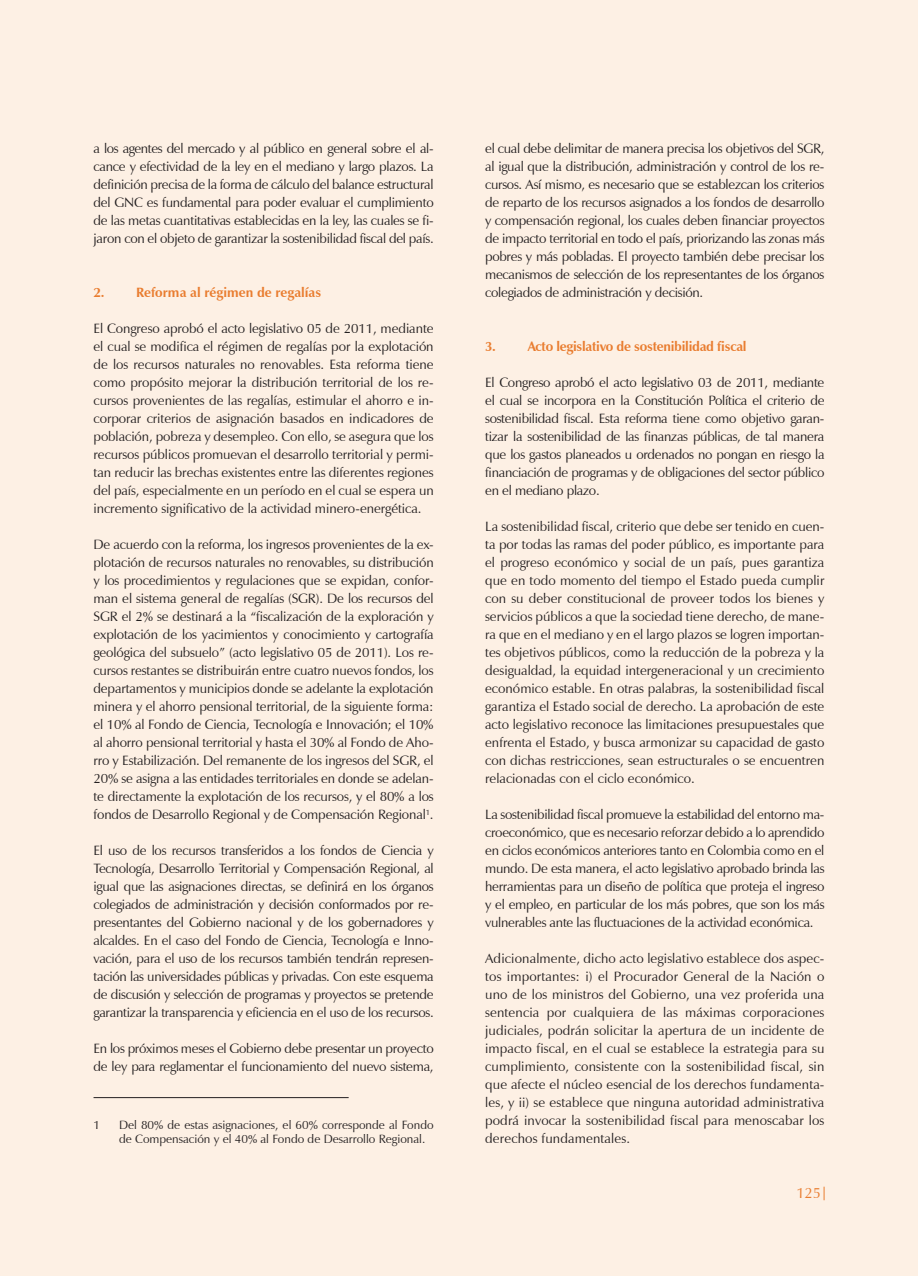
<style>
.page{position:relative;width:918px;height:1276px;background:#fff}
.page>*{position:absolute;margin:0;border:0;box-sizing:border-box;transform-origin:0 0}
.t1{font:15px "Zapf Humanist 601 BT";color:#e97d30}
.recuadro1{font:13.5px/18px "Zapf Humanist 601 BT";letter-spacing:-.02em;color:#231f20;text-align:justify}
.pie_de_pagina_Recuad{font:13.5px/18px "Zapf Humanist 601 BT";letter-spacing:-.02em;color:#231f20;text-align:justify}
.recuadro1-2{font:700 13.5px "Zapf Humanist 601 BT";letter-spacing:-.02em;color:#e97d30}
.recuadro1-3{font:700 13.5px "Zapf Humanist 601 BT";color:#e97d30}
.pie_de_pagina_Recuad-2{font:12px/14.4px "Zapf Humanist 601 BT";color:#231f20}
</style>
<div class="page">
<div style="left:1px;top:0;width:917px;height:1276px;background:#fdf0e4"></div>
<svg style="left:824px;top:1186px;width:1px;height:14px"></svg>
<hr style="left:94px;top:1097px;width:255px;height:1px;background:#231f20">
<p class="recuadro1" style="left:94px;top:139px;width:342px">a los agentes del mercado y al público en general sobre el al&shy;cance y efectividad de la ley en el mediano y largo plazos. La definición precisa de la forma de cálculo del balance estructural del GNC es fundamental para poder evaluar el cumplimiento de las metas cuantitativas establecidas en la ley, las cuales se fi&shy;jaron con el objeto de garantizar la sostenibilidad fiscal del país.</p>
<p class="recuadro1-3" style="left:94px;top:284px;width:229px">2. Reforma al régimen de regalías</p>
<p class="recuadro1" style="left:94px;top:319px;width:342px">El Congreso aprobó el acto legislativo 05 de 2011, mediante el cual se modifica el régimen de regalías por la explotación de los recursos naturales no renovables. Esta reforma tiene como propósito mejorar la distribución territorial de los re&shy;cursos provenientes de las regalías, estimular el ahorro e in&shy;corporar criterios de asignación basados en indicadores de población, pobreza y desempleo. Con ello, se asegura que los recursos públicos promuevan el desarrollo territorial y permi&shy;tan reducir las brechas existentes entre las diferentes regiones del país, especialmente en un período en el cual se espera un incremento significativo de la actividad minero-energética.</p>
<p class="recuadro1" style="left:94px;top:535px;width:342px">De acuerdo con la reforma, los ingresos provenientes de la ex&shy;plotación de recursos naturales no renovables, su distribución y los procedimientos y regulaciones que se expidan, confor&shy;man el sistema general de regalías (SGR). De los recursos del SGR el 2% se destinará a la “fiscalización de la exploración y explotación de los yacimientos y conocimiento y cartografía geológica del subsuelo” (acto legislativo 05 de 2011). Los re&shy;cursos restantes se distribuirán entre cuatro nuevos fondos, los departamentos y municipios donde se adelante la explotación minera y el ahorro pensional territorial, de la siguiente forma: el 10% al Fondo de Ciencia, Tecnología e Innovación; el 10% al ahorro pensional territorial y hasta el 30% al Fondo de Aho&shy;rro y Estabilización. Del remanente de los ingresos del SGR, el 20% se asigna a las entidades territoriales en donde se adelan&shy;te directamente la explotación de los recursos, y el 80% a los fondos de Desarrollo Regional y de Compensación Regional<sup>1</sup>.</p>
<p class="recuadro1" style="left:94px;top:841px;width:342px">El uso de los recursos transferidos a los fondos de Ciencia y Tecnología, Desarrollo Territorial y Compensación Regional, al igual que las asignaciones directas, se definirá en los órganos colegiados de administración y decisión conformados por re&shy;presentantes del Gobierno nacional y de los gobernadores y alcaldes. En el caso del Fondo de Ciencia, Tecnología e Inno&shy;vación, para el uso de los recursos también tendrán represen&shy;tación las universidades públicas y privadas. Con este esquema de discusión y selección de programas y proyectos se pretende garantizar la transparencia y eficiencia en el uso de los recursos.</p>
<p class="recuadro1" style="left:94px;top:1039px;width:342px">En los próximos meses el Gobierno debe presentar un proyecto de ley para reglamentar el funcionamiento del nuevo sistema,</p>
<p class="pie_de_pagina_Recuad-2" style="left:94px;top:1117px;width:8px">1</p>
<p class="pie_de_pagina_Recuad-2" style="left:119px;top:1117px;width:316px">Del 80% de estas asignaciones, el 60% corresponde al Fondo de Compensación y el 40% al Fondo de Desarrollo Regional.</p>
<p class="pie_de_pagina_Recuad" style="left:485px;top:139px;width:341px">el cual debe delimitar de manera precisa los objetivos del SGR, al igual que la distribución, administración y control de los re&shy;cursos. Así mismo, es necesario que se establezcan los criterios de reparto de los recursos asignados a los fondos de desarrollo y compensación regional, los cuales deben financiar proyectos de impacto territorial en todo el país, priorizando las zonas más pobres y más pobladas. El proyecto también debe precisar los mecanismos de selección de los representantes de los órganos colegiados de administración y decisión.</p>
<p class="recuadro1-2" style="left:485px;top:338px;width:263px">3. Acto legislativo de sostenibilidad fiscal</p>
<p class="recuadro1" style="left:485px;top:373px;width:341px">El Congreso aprobó el acto legislativo 03 de 2011, mediante el cual se incorpora en la Constitución Política el criterio de sostenibilidad fiscal. Esta reforma tiene como objetivo garan&shy;tizar la sostenibilidad de las finanzas públicas, de tal manera que los gastos planeados u ordenados no pongan en riesgo la financiación de programas y de obligaciones del sector público en el mediano plazo.</p>
<p class="recuadro1" style="left:485px;top:517px;width:341px">La sostenibilidad fiscal, criterio que debe ser tenido en cuen&shy;ta por todas las ramas del poder público, es importante para el progreso económico y social de un país, pues garantiza que en todo momento del tiempo el Estado pueda cumplir con su deber constitucional de proveer todos los bienes y servicios públicos a que la sociedad tiene derecho, de mane&shy;ra que en el mediano y en el largo plazos se logren importan&shy;tes objetivos públicos, como la reducción de la pobreza y la desigualdad, la equidad intergeneracional y un crecimiento económico estable. En otras palabras, la sostenibilidad fiscal garantiza el Estado social de derecho. La aprobación de este acto legislativo reconoce las limitaciones presupuestales que enfrenta el Estado, y busca armonizar su capacidad de gasto con dichas restricciones, sean estructurales o se encuentren relacionadas con el ciclo económico.</p>
<p class="recuadro1" style="left:485px;top:805px;width:341px">La sostenibilidad fiscal promueve la estabilidad del entorno ma&shy;croeconómico, que es necesario reforzar debido a lo aprendido en ciclos económicos anteriores tanto en Colombia como en el mundo. De esta manera, el acto legislativo aprobado brinda las herramientas para un diseño de política que proteja el ingreso y el empleo, en particular de los más pobres, que son los más vulnerables ante las fluctuaciones de la actividad económica.</p>
<p class="recuadro1" style="left:485px;top:949px;width:341px">Adicionalmente, dicho acto legislativo establece dos aspec&shy;tos importantes: i) el Procurador General de la Nación o uno de los ministros del Gobierno, una vez proferida una sentencia por cualquiera de las máximas corporaciones judiciales, podrán solicitar la apertura de un incidente de impacto fiscal, en el cual se establece la estrategia para su cumplimiento, consistente con la sostenibilidad fiscal, sin que afecte el núcleo esencial de los derechos fundamenta&shy;les, y ii) se establece que ninguna autoridad administrativa podrá invocar la sostenibilidad fiscal para menoscabar los derechos fundamentales.</p>
<p class="t1" style="left:796px;top:1184px;width:26px">125</p>
</div>
